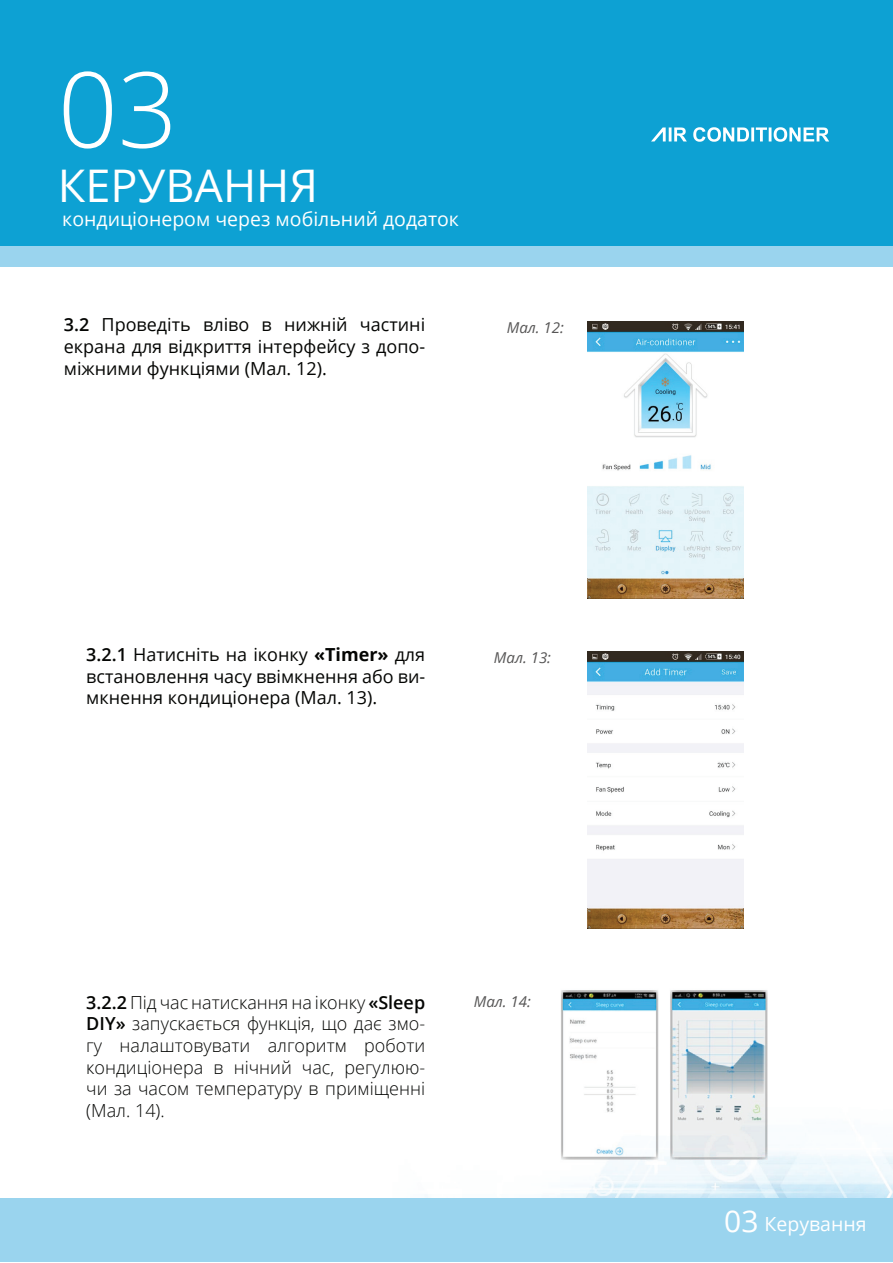
<style>
.page{position:relative;width:893px;height:1263px;background:#fff}
.page>*{position:absolute;margin:0;border:0;box-sizing:border-box;transform-origin:0 0}
.t1{font:300 105px "Open Sans";color:#fff}
.t2{font:45px "Open Sans";color:#fff}
.t3{font:19.5px "Open Sans";color:#fff}
.t4{font:18px/21.6px "Open Sans";color:#040503;text-align:justify}
.t5{font:300 18px/21.6px "Open Sans";color:#040503;text-align:justify}
.t6{font:italic 15px "Open Sans";color:#575656}
.s1{font-weight:600}
.s2{font-weight:700}
.s3{font-size:30px}
</style>
<div class="page">
<img style="left:425px;top:859px;width:468px;height:339px">
<div style="left:0;top:1198px;width:893px;height:63px;background:#9ad4ee"></div>
<img style="left:588px;top:322px;width:156px;height:277px">
<img style="left:588px;top:651px;width:156px;height:277px">
<div style="left:0;top:0;width:893px;height:247px;background:#0da1d3"></div>
<div style="left:0;top:247px;width:893px;height:20px;background:#9ad4ee"></div>
<svg style="left:651px;top:127px;width:178px;height:15px"></svg>
<h1 class="t1" style="left:58px;top:35px;width:121px">03</h1>
<h2 class="t2" style="left:58px;top:153px;width:262px">КЕРУВАННЯ</h2>
<p class="t3" style="left:62px;top:205px;width:398px">кондиціонером через мобільний додаток</p>
<p class="t4" style="left:64px;top:314px;width:363px"><span class="s1">3.2</span> Проведіть вліво в нижній частині екрана для відкриття інтерфейсу з допо&shy;міжними функціями (Мал. 12).</p>
<p class="t6" style="left:507px;top:317px;width:59px">Мал. 12:</p>
<p class="t4" style="left:86px;top:643px;width:340px"><span class="s1">3.2.1</span> Натисніть на іконку <span class="s2">«Timer»</span> для встановлення часу ввімкнення або ви&shy;мкнення кондиціонера (Мал. 13).</p>
<p class="t6" style="left:494px;top:647px;width:59px">Мал. 13:</p>
<p class="t5" style="left:86px;top:991px;width:340px"><span class="s1">3.2.2</span> Під час натискання на іконку <span class="s1">«Sleep DIY»</span> запускається функція, що дає змо&shy;гу налаштовувати алгоритм роботи кондиціонера в нічний час, регулюю&shy;чи за часом температуру в приміщенні (Мал. 14).</p>
<p class="t6" style="left:474px;top:990px;width:59px">Мал. 14:</p>
<p class="t3" style="left:724px;top:1210px;width:144px"><span class="s3">03</span> Керування</p>
</div>
